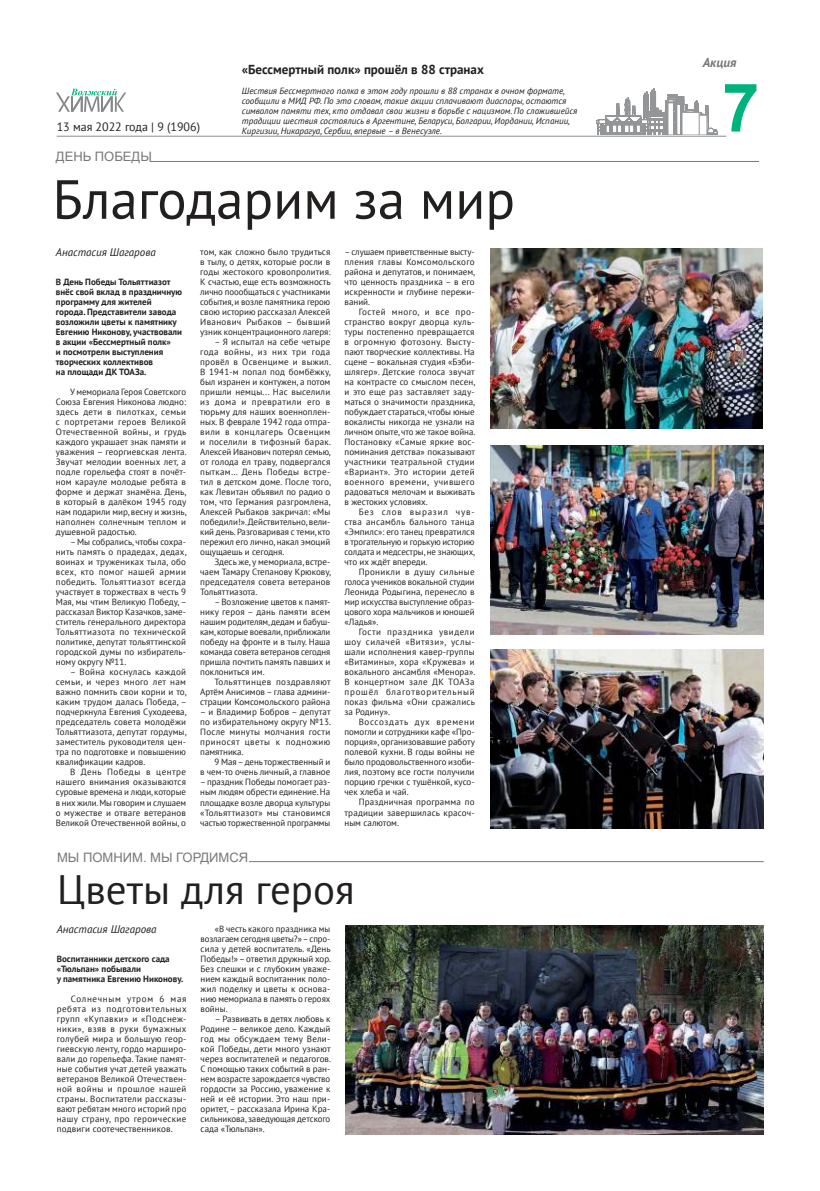
<style>
.page{position:relative;width:820px;height:1191px;background:#fff}
.page>*{position:absolute;margin:0;border:0;box-sizing:border-box;transform-origin:0 0}
.t1{font:700 67px "Arial";color:#00b27c}
.t2{font:55px "PT Sans";color:#221f1f}
.t3{font:41px "PT Sans";color:#221f1f}
.t4{font:700 13px "PT Sans";color:#221f1f}
.t5{font:13px "Arial";color:#76787a}
.t6{font:italic 700 13px "PT Sans";color:#76787a}
.t7{font:12px "PT Sans";color:#221f1f}
.t8{font:italic 11px "PT Sans";color:#221f1f}
.t9{font:9px/10px "PT Sans";color:#221f1f;text-align:justify}
.t10{font:italic 9px/10px "PT Sans";color:#221f1f}
.t11{font:700 9px/10px "PT Sans";color:#221f1f}
</style>
<div class="page">
<hr style="left:57px;top:136px;width:669px;height:1px;background:#898b8e">
<svg style="left:596px;top:88px;width:121px;height:46px"></svg>
<svg style="left:56px;top:89px;width:70px;height:23px"></svg>
<hr style="left:150px;top:161px;width:608px;height:1px;background:#76787a">
<img style="left:490px;top:445px;width:273px;height:189px">
<img style="left:490px;top:248px;width:272px;height:181px">
<img style="left:490px;top:649px;width:273px;height:179px">
<img style="left:345px;top:926px;width:418px;height:208px">
<hr style="left:249px;top:861px;width:514px;height:1px;background:#76787a">
<h3 class="t7" style="left:57px;top:119px;width:145px">13 мая 2022 года | 9 (1906)</h3>
<h3 class="t6" style="left:702px;top:54px;width:35px">Акция</h3>
<h3 class="t4" style="left:242px;top:60px;width:243px">«Бессмертный полк» прошёл в 88 странах</h3>
<p class="t10" style="left:242px;top:85px;width:337px">Шествия Бессмертного полка в этом году прошли в 88 странах в очном формате, сообщили в МИД РФ. По это словам, такие акции сплачивают диаспоры, остаются символом памяти тех, кто отдавал свои жизни в борьбе с нацизмом. По сложившейся традиции шествия состоялись в Аргентине, Беларуси, Болгарии, Иордании, Испании, Киргизии, Никарагуа, Сербии, впервые – в Венесуэле.</p>
<h1 class="t1" style="left:721px;top:69px;width:39px">7</h1>
<h3 class="t5" style="left:56px;top:147px;width:97px">ДЕНЬ ПОБЕДЫ</h3>
<h2 class="t2" style="left:52px;top:164px;width:464px">Благодарим за мир</h2>
<p class="t8" style="left:56px;top:246px;width:101px">Анастасия Шагарова</p>
<p class="t11" style="left:56px;top:277px;width:128px">В День Победы Тольяттиазот внёс свой вклад в праздничную программу для жителей города. Представители завода возложили цветы к памятнику<br>Евгению Никонову, участвовали в акции «Бессмертный полк»<br>и посмотрели выступления творческих коллективов<br>на площади ДК ТОАЗа.</p>
<p class="t9" style="left:56px;top:387px;width:132px;text-indent:14px">У мемориала Героя Советского Союза Евгения Никонова людно: здесь дети в пилотках, семьи с портретами героев Великой Отечественной войны, и грудь каждого украшает знак памяти и уважения – георгиевская лента.<br>Звучат мелодии военных лет, а подле горельефа стоят в почёт&shy;ном карауле молодые ребята в форме и держат знамёна. День, в который в далёком 1945 году нам подарили мир, весну и жизнь, наполнен солнечным теплом и душевной радостью.</p>
<p class="t9" style="left:56px;top:537px;width:132px;text-indent:14px">– Мы собрались, чтобы сохра&shy;нить память о прадедах, дедах, воинах и тружениках тыла, обо всех, кто помог нашей армии победить. Тольяттиазот всегда участвует в торжествах в честь 9<br>Мая, мы чтим Великую Победу, – рассказал Виктор Казачков, заме&shy;ститель генерального директора Тольяттиазота по технической политике, депутат тольяттинской городской думы по избиратель&shy;ному округу №11.</p>
<p class="t9" style="left:56px;top:667px;width:132px;text-indent:14px">– Война коснулась каждой семьи, и через много лет нам важно помнить свои корни и то, каким трудом далась Победа, – подчеркнула Евгения Суходеева, председатель совета молодёжи Тольяттиазота, депутат гордумы, заместитель руководителя цен&shy;тра по подготовке и повышению квалификации кадров.</p>
<p class="t9" style="left:56px;top:767px;width:132px;text-indent:14px">В День Победы в центре нашего внимания оказываются суровые времена и люди, которые в них жили. Мы говорим и слушаем о мужестве и отваге ветеранов Великой Отечественной войны, о</p>
<p class="t9" style="left:200px;top:247px;width:132px">том, как сложно было трудиться в тылу, о детях, которые росли в годы жестокого кровопролития.<br>К счастью, еще есть возможность лично поообщаться с участниками события, и возле памятника герою свою историю рассказал Алексей Иванович Рыбаков – бывший узник концентрационного лагеря:</p>
<p class="t9" style="left:200px;top:337px;width:132px;text-indent:14px">– Я испытал на себе четыре года войны, из них три года провёл в Освенциме и выжил.<br>В 1941-м попал под бомбёжку, был изранен и контужен, а потом пришли немцы... Нас выселили из дома и превратили его в тюрьму для наших военноплен&shy;ных. В феврале 1942 года отпра&shy;вили в концлагерь Освенцим и поселили в тифозный барак.<br>Алексей Иванович потерял семью, от голода ел траву, подвергался пыткам… День Победы встре&shy;тил в детском доме. После того, как Левитан объявил по радио о том, что Германия разгромлена, Алексей Рыбаков закричал: «Мы победили!». Действительно, вели&shy;кий день. Разговаривая с теми, кто пережил его лично, накал эмоций ощущаешь и сегодня.</p>
<p class="t9" style="left:200px;top:557px;width:132px;text-indent:14px">Здесь же, у мемориала, встре&shy;чаем Тамару Степанову Крюкову, председателя совета ветеранов Тольяттиазота.</p>
<p class="t9" style="left:200px;top:597px;width:132px;text-indent:14px">– Возложение цветов к памят&shy;нику героя – дань памяти всем нашим родителям, дедам и бабуш&shy;кам, которые воевали, приближали победу на фронте и в тылу. Наша команда совета ветеранов сегодня пришла почтить память павших и поклониться им.</p>
<p class="t9" style="left:200px;top:677px;width:132px;text-indent:14px">Тольяттинцев поздравляют Артём Анисимов – глава админи&shy;страции Комсомольского района</p>
<p class="t9" style="left:200px;top:707px;width:132px">– и Владимир Бобров – депутат по избирательному округу №13.<br>После минуты молчания гости приносят цветы к подножию памятника.</p>
<p class="t9" style="left:200px;top:757px;width:131px;text-align:right">9 Мая – день торжественный и<br>в чем-то очень личный, а главное</p>
<p class="t9" style="left:200px;top:777px;width:132px">– праздник Победы помогает раз&shy;ным людям обрести единение. На площадке возле дворца культуры «Тольяттиазот» мы становимся частью торжественной программы</p>
<p class="t9" style="left:344px;top:247px;width:132px">– слушаем приветственные высту&shy;пления главы Комсомольского района и депутатов, и понимаем, что ценность праздника – в его искренности и глубине пережи&shy;ваний.</p>
<p class="t9" style="left:344px;top:307px;width:132px;text-indent:14px">Гостей много, и все про&shy;странство вокруг дворца куль&shy;туры постепенно превращается в огромную фотозону. Высту&shy;пают творческие коллективы. На сцене – вокальная студия «Бэби&shy;шлягер». Детские голоса звучат на контрасте со смыслом песен, и это еще раз заставляет заду&shy;маться о значимости праздника, побуждает стараться, чтобы юные вокалисты никогда не узнали на личном опыте, что же такое война.<br>Постановку «Самые яркие вос&shy;поминания детства» показывают участники театральной студии «Вариант». Это истории детей военного времени, учившего радоваться мелочам и выживать в жестоких условиях.</p>
<p class="t9" style="left:344px;top:507px;width:132px;text-indent:14px">Без слов выразил чув&shy;ства ансамбль бального танца «Эмпилс»: его танец превратился в трогательную и горькую историю солдата и медсестры, не знающих, что их ждёт впереди.</p>
<p class="t9" style="left:344px;top:567px;width:132px;text-indent:14px">Проникли в душу сильные голоса учеников вокальной студии Леонида Родыгина, перенесло в мир искусства выступление образ&shy;цового хора мальчиков и юношей «Ладья».</p>
<p class="t9" style="left:344px;top:627px;width:132px;text-indent:14px">Гости праздника увидели шоу силачей «Витязи», услы&shy;шали исполнения кавер-группы «Витамины», хора «Кружева» и вокального ансамбля «Менора».<br>В концертном зале ДК ТОАЗа прошёл благотворительный показ фильма «Они сражались за Родину».</p>
<p class="t9" style="left:344px;top:717px;width:132px;text-indent:14px">Воссоздать дух времени помогли и сотрудники кафе «Про&shy;порция», организовавшие работу полевой кухни. В годы войны не было продовольственного изоби&shy;лия, поэтому все гости получили порцию гречки с тушёнкой, кусо&shy;чек хлеба и чай.</p>
<p class="t9" style="left:344px;top:797px;width:131px;text-indent:14px">Праздничная программа по традиции завершилась красоч&shy;ным салютом.</p>
<h3 class="t5" style="left:57px;top:848px;width:192px">МЫ ПОМНИМ. МЫ ГОРДИМСЯ</h3>
<h3 class="t3" style="left:57px;top:863px;width:299px">Цветы для героя</h3>
<p class="t8" style="left:57px;top:922px;width:101px">Анастасия Шагарова</p>
<p class="t11" style="left:57px;top:953px;width:128px">Воспитанники детского сада «Тюльпан» побывали<br>у памятника Евгению Никонову.</p>
<p class="t9" style="left:57px;top:993px;width:131px;text-indent:14px">Солнечным утром 6 мая ребята из подготовительных групп «Купавки» и «Подснеж&shy;ники», взяв в руки бумажных голубей мира и большую геор&shy;гиевскую ленту, гордо марширо&shy;вали до горельефа. Такие памят&shy;ные события учат детей уважать ветеранов Великой Отечествен&shy;ной войны и прошлое нашей страны. Воспитатели рассказы&shy;вают ребятам много историй про нашу страну, про героические подвиги соотечественников.</p>
<p class="t9" style="left:200px;top:923px;width:132px;text-indent:14px">«В честь какого праздника мы возлагаем сегодня цветы?» – спро&shy;сила у детей воспитатель. «День Победы!» – ответил дружный хор.<br>Без спешки и с глубоким уваже&shy;нием каждый воспитанник поло&shy;жил поделку и цветы к основа&shy;нию мемориала в память о героях войны.</p>
<p class="t9" style="left:200px;top:1013px;width:132px;text-indent:14px">– Развивать в детях любовь к Родине – великое дело. Каждый год мы обсуждаем тему Вели&shy;кой Победы, дети много узнают через воспитателей и педагогов.<br>С помощью таких событий в ран&shy;нем возрасте зарождается чувство гордости за Россию, уважение к ней и её истории. Это наш при&shy;оритет, – рассказала Ирина Кра&shy;сильникова, заведующая детского сада «Тюльпан».</p>
</div>
